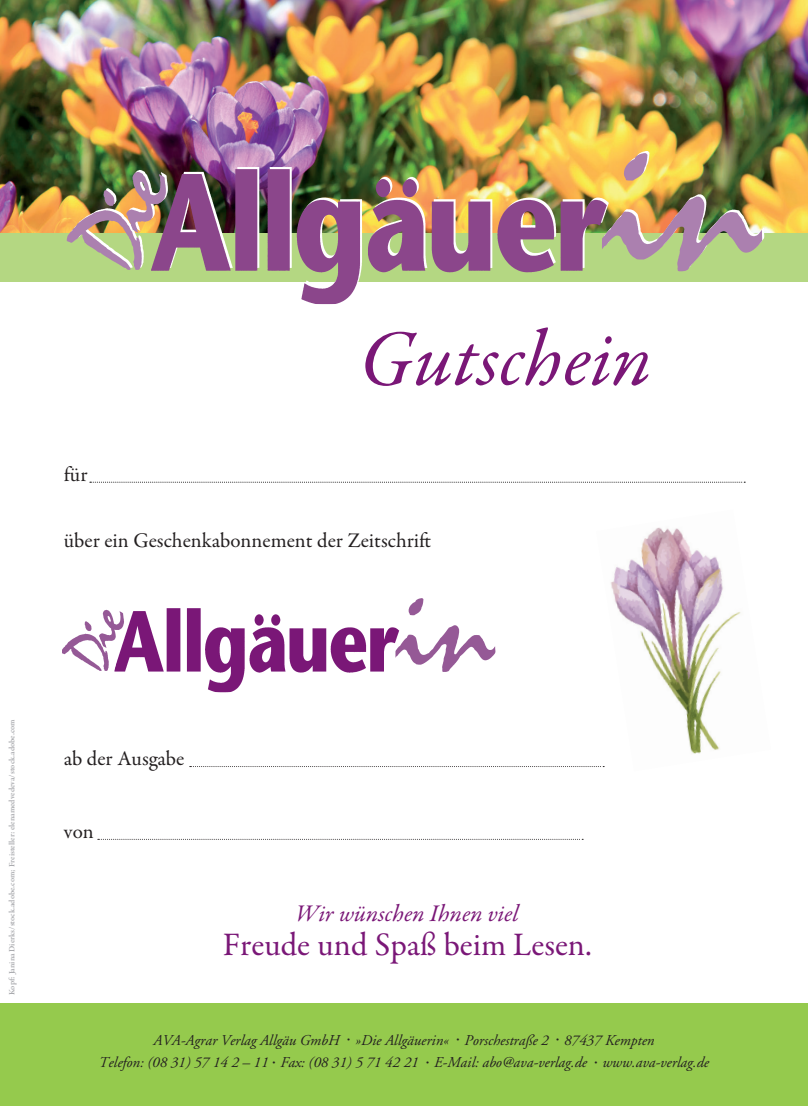
<style>
.page{position:relative;width:808px;height:1106px;background:#fff}
.page>*{position:absolute;margin:0;border:0;box-sizing:border-box;transform-origin:0 0}
.t1{font:italic 79.5px "Garamond Premr Pro";color:#7a1777}
.t2{font:33px "Garamond Premr Pro";color:#7a1777}
.t3{font:italic 24px "Garamond Premr Pro";color:#7a1777}
.t4{font:21px "Garamond Premr Pro";color:#231f20}
._07_TXT_10_au_GaraPr{font:italic 15px/22.5px "Adobe Garamond";color:#231f20;text-align:center}
.t5{font:600 8.25px "Garamond Premr Pro";color:#a8a9ad}
</style>
<div class="page">
<img style="left:401px;top:598px;width:94px;height:74px">
<img style="left:114px;top:608px;width:287px;height:84px">
<img style="left:62px;top:608px;width:65px;height:63px">
<img style="left:0;top:0;width:808px;height:233px">
<div style="left:0;top:233px;width:808px;height:49px;background:#b4d782"></div>
<div style="left:0;top:1003px;width:808px;height:103px;background:#95ca4d"></div>
<svg style="left:90px;top:482px;width:655px;height:1px"></svg>
<svg style="left:190px;top:766px;width:406px;height:1px"></svg>
<svg style="left:98px;top:839px;width:485px;height:1px"></svg>
<img style="left:612px;top:151px;width:152px;height:90px">
<img style="left:610px;top:153px;width:152px;height:119px">
<img style="left:151px;top:153px;width:459px;height:151px">
<img style="left:67px;top:153px;width:104px;height:117px">
<img style="left:596px;top:527px;width:145px;height:241px">
<p class="t4" style="left:64px;top:462px;width:25px">für</p>
<p class="t1" style="left:358px;top:309px;width:295px">Gutschein</p>
<p class="t4" style="left:64px;top:528px;width:369px">über ein Geschenkabonnement der Zeitschrift</p>
<p class="t5" style="left:7px;top:995px;width:278px;rotate:-90deg">Kopf: Janina Dierks/stock.adobe.com; Freisteller: elenamedvedeva/stock.adobe.com</p>
<p class="t4" style="left:64px;top:746px;width:122px">ab der Ausgabe</p>
<p class="t4" style="left:64px;top:819px;width:31px">von</p>
<p class="t3" style="left:296px;top:898px;width:224px">Wir wünschen Ihnen viel</p>
<p class="t2" style="left:223px;top:924px;width:371px">Freude und Spaß beim Lesen.</p>
<p class="_07_TXT_10_au_GaraPr" style="left:99px;top:1029px;width:611px">AVA-Agrar Verlag Allgäu GmbH <sup>•</sup> »Die Allgäuerin« <sup>•</sup> Porschestraße 2 <sup>•</sup> 87437 Kempten<br>Telefon: (08 31) 57 14 2 – 11 <sup>•</sup> Fax: (08 31) 5 71 42 21 <sup>•</sup> E-Mail: abo@ava-verlag.de <sup>•</sup> www.ava-verlag.de</p>
</div>
